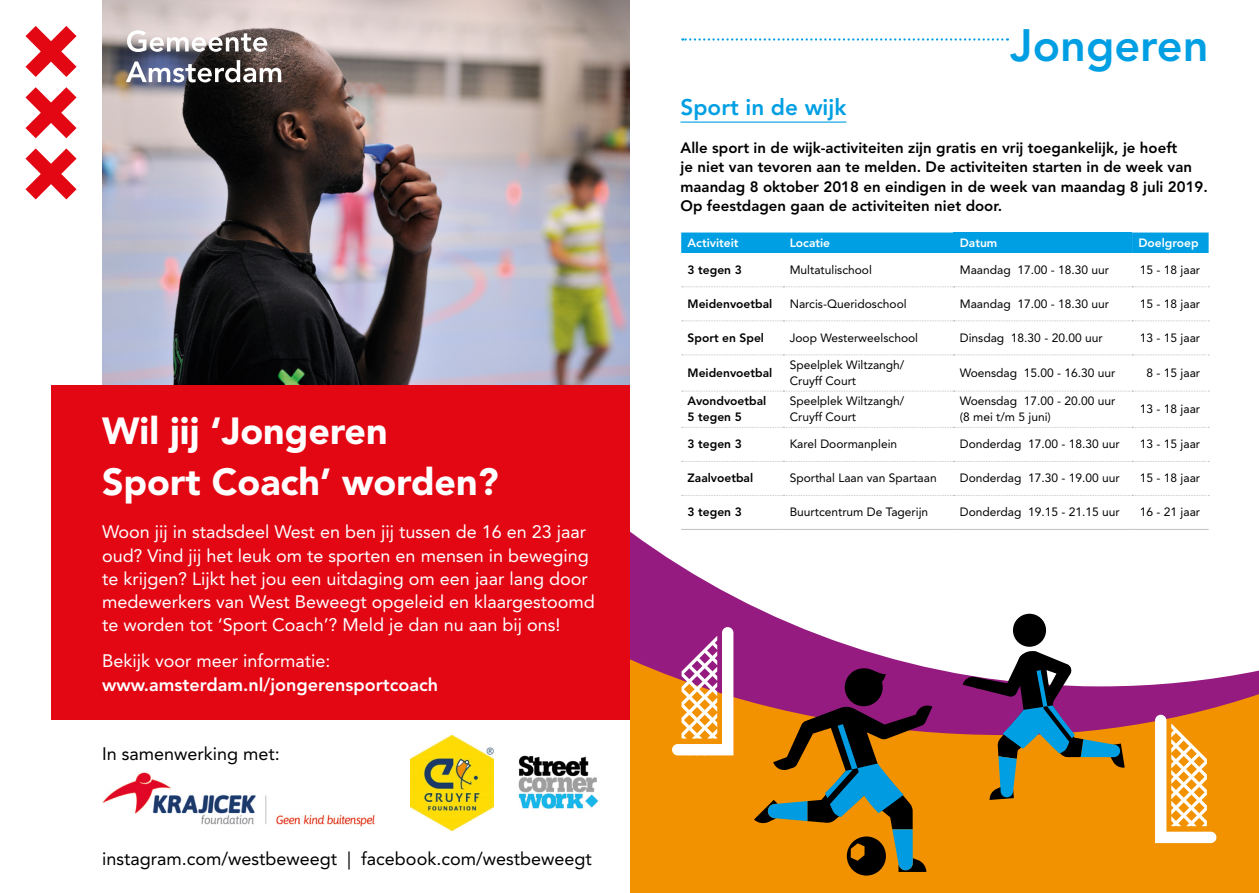
<style>
.page{position:relative;width:1259px;height:893px;background:#fff}
.page>*{position:absolute;margin:0;border:0;box-sizing:border-box;transform-origin:0 0}
.t1{font:800 45px "Avenir";color:#009fe3}
.t2{font:900 37.5px/50.7px "Avenir";color:#fff}
.Titel_activiteit{font:800 22.5px "Avenir";color:#009fe3}
.t3{font:18px/23.2px "Avenir";color:#fff}
.t4{font:18px "Avenir";color:#000}
.t5{font:800 18px "Avenir";color:#fff}
.Intro_activiteit{font:800 15px/19.5px "Avenir";color:#000}
.Brood{font:12px/15.8px "Avenir";color:#000}
.Titels{font:800 12px/15.8px "Avenir";color:#000}
.Titels-2{font:800 12px "Avenir";color:#fff}
</style>
<div class="page">
<div style="left:629px;top:0;width:630px;height:893px;background:#f39200"></div>
<svg style="left:629px;top:686px;width:630px;height:49px;fill:#951b81"></svg>
<div style="left:629px;top:0;width:630px;height:686px;background:#fff"></div>
<svg style="left:1155px;top:715px;width:61px;height:128px"></svg>
<svg style="left:672px;top:627px;width:61px;height:128px"></svg>
<svg style="left:754px;top:668px;width:178px;height:208px"></svg>
<div style="left:1012px;top:613px;width:34px;height:34px;background:#000;border-radius:50%"></div>
<svg style="left:962px;top:650px;width:162px;height:150px"></svg>
<div style="left:51px;top:385px;width:578px;height:335px;background:#e30613"></div>
<img style="left:102px;top:772px;width:273px;height:55px">
<img style="left:410px;top:735px;width:83px;height:95px">
<img style="left:518px;top:755px;width:81px;height:54px">
<img style="left:102px;top:0;width:527px;height:385px">
<svg style="left:127px;top:30px;width:140px;height:22px"></svg>
<svg style="left:126px;top:60px;width:155px;height:22px"></svg>
<svg style="left:26px;top:148px;width:51px;height:51px"></svg>
<svg style="left:26px;top:26px;width:51px;height:51px"></svg>
<svg style="left:26px;top:87px;width:51px;height:51px"></svg>
<hr style="left:680px;top:122px;width:166px;height:1px;background:#009fe3">
<div style="left:681px;top:233px;width:527px;height:20px;background:#009fe3"></div>
<div style="left:953px;top:233px;width:179px;height:20px;background:#009fe3"></div>
<svg style="left:681px;top:286px;width:528px;height:1px"></svg>
<svg style="left:681px;top:320px;width:528px;height:1px"></svg>
<svg style="left:681px;top:354px;width:528px;height:1px"></svg>
<svg style="left:681px;top:391px;width:528px;height:1px"></svg>
<svg style="left:681px;top:427px;width:528px;height:1px"></svg>
<svg style="left:681px;top:461px;width:528px;height:1px"></svg>
<svg style="left:681px;top:495px;width:528px;height:1px"></svg>
<hr style="left:681px;top:529px;width:102px;height:1px;background:#c1c0c0">
<hr style="left:783px;top:529px;width:170px;height:1px;background:#c1c0c0">
<hr style="left:953px;top:529px;width:179px;height:1px;background:#c1c0c0">
<hr style="left:1132px;top:529px;width:76px;height:1px;background:#c1c0c0">
<div style="left:682px;top:0;width:500px;height:146px;background:#fff"></div>
<h2 class="t2" style="left:102px;top:406px;width:398px">Wil jij ‘Jongeren<br>Sport Coach’ worden?</h2>
<p class="t3" style="left:102px;top:521px;width:494px">Woon jij in stadsdeel West en ben jij tussen de 16 en 23 jaar oud? Vind jij het leuk om te sporten en mensen in beweging te krijgen? Lijkt het jou een uitdaging om een jaar lang door medewerkers van West Beweegt opgeleid en klaargestoomd te worden tot ‘Sport Coach’? Meld je dan nu aan bij ons!</p>
<h3 class="t3" style="left:102px;top:650px;width:230px">Bekijk voor meer informatie:</h3>
<h3 class="t5" style="left:102px;top:674px;width:337px">www.amsterdam.nl/jongerensportcoach</h3>
<h3 class="t4" style="left:102px;top:743px;width:179px">In samenwerking met:</h3>
<h3 class="t4" style="left:102px;top:848px;width:491px">instagram.com/westbeweegt | facebook.com/westbeweegt</h3>
<p class="t1" style="left:1010px;top:19px;width:200px">Jongeren</p>
<p class="Titel_activiteit" style="left:680px;top:94px;width:167px">Sport in de wijk</p>
<p class="Intro_activiteit" style="left:680px;top:138px;width:529px">Alle sport in de wijk-activiteiten zijn gratis en vrij toegankelijk, je hoeft<br>je niet van tevoren aan te melden. De activiteiten starten in de week van maandag 8 oktober 2018 en eindigen in de week van maandag 8 juli 2019.<br>Op feestdagen gaan de activiteiten niet door.</p>
<p class="Titels-2" style="left:687px;top:235px;width:52px">Activiteit</p>
<p class="Titels-2" style="left:789px;top:235px;width:42px">Locatie</p>
<p class="Titels-2" style="left:960px;top:235px;width:39px">Datum</p>
<p class="Titels-2" style="left:1138px;top:235px;width:62px">Doelgroep</p>
<p class="Titels" style="left:687px;top:262px;width:56px">3 tegen 3</p>
<p class="Brood" style="left:789px;top:262px;width:84px">Multatulischool</p>
<p class="Brood" style="left:960px;top:262px;width:151px">Maandag 17.00 - 18.30 uur</p>
<p class="Brood" style="left:1139px;top:262px;width:62px">15 - 18 jaar</p>
<p class="Titels" style="left:687px;top:296px;width:86px">Meidenvoetbal</p>
<p class="Brood" style="left:789px;top:296px;width:118px">Narcis-Queridoschool</p>
<p class="Brood" style="left:960px;top:296px;width:151px">Maandag 17.00 - 18.30 uur</p>
<p class="Brood" style="left:1139px;top:296px;width:62px">15 - 18 jaar</p>
<p class="Titels" style="left:687px;top:330px;width:78px">Sport en Spel</p>
<p class="Brood" style="left:789px;top:330px;width:130px">Joop Westerweelschool</p>
<p class="Brood" style="left:960px;top:330px;width:144px">Dinsdag 18.30 - 20.00 uur</p>
<p class="Brood" style="left:1139px;top:330px;width:62px">13 - 15 jaar</p>
<p class="Titels" style="left:687px;top:365px;width:86px">Meidenvoetbal</p>
<p class="Brood" style="left:789px;top:357px;width:116px">Speelplek Wiltzangh/<br>Cruyff Court</p>
<p class="Brood" style="left:960px;top:365px;width:157px">Woensdag 15.00 - 16.30 uur</p>
<p class="Brood" style="left:1146px;top:365px;width:55px">8 - 15 jaar</p>
<p class="Titels" style="left:687px;top:393px;width:80px">Avondvoetbal<br>5 tegen 5</p>
<p class="Brood" style="left:789px;top:393px;width:116px">Speelplek Wiltzangh/<br>Cruyff Court</p>
<p class="Brood" style="left:960px;top:393px;width:157px">Woensdag 17.00 - 20.00 uur (8 mei t/m 5 juni)</p>
<p class="Brood" style="left:1139px;top:401px;width:62px">13 - 18 jaar</p>
<p class="Titels" style="left:687px;top:436px;width:56px">3 tegen 3</p>
<p class="Brood" style="left:789px;top:436px;width:109px">Karel Doormanplein</p>
<p class="Brood" style="left:960px;top:436px;width:161px">Donderdag 17.00 - 18.30 uur</p>
<p class="Brood" style="left:1139px;top:436px;width:62px">13 - 15 jaar</p>
<p class="Titels" style="left:687px;top:470px;width:67px">Zaalvoetbal</p>
<p class="Brood" style="left:789px;top:470px;width:148px">Sporthal Laan van Spartaan</p>
<p class="Brood" style="left:960px;top:470px;width:161px">Donderdag 17.30 - 19.00 uur</p>
<p class="Brood" style="left:1139px;top:470px;width:62px">15 - 18 jaar</p>
<p class="Titels" style="left:687px;top:504px;width:56px">3 tegen 3</p>
<p class="Brood" style="left:789px;top:504px;width:140px">Buurtcentrum De Tagerijn</p>
<p class="Brood" style="left:960px;top:504px;width:161px">Donderdag 19.15 - 21.15 uur</p>
<p class="Brood" style="left:1139px;top:504px;width:62px">16 - 21 jaar</p>
</div>
